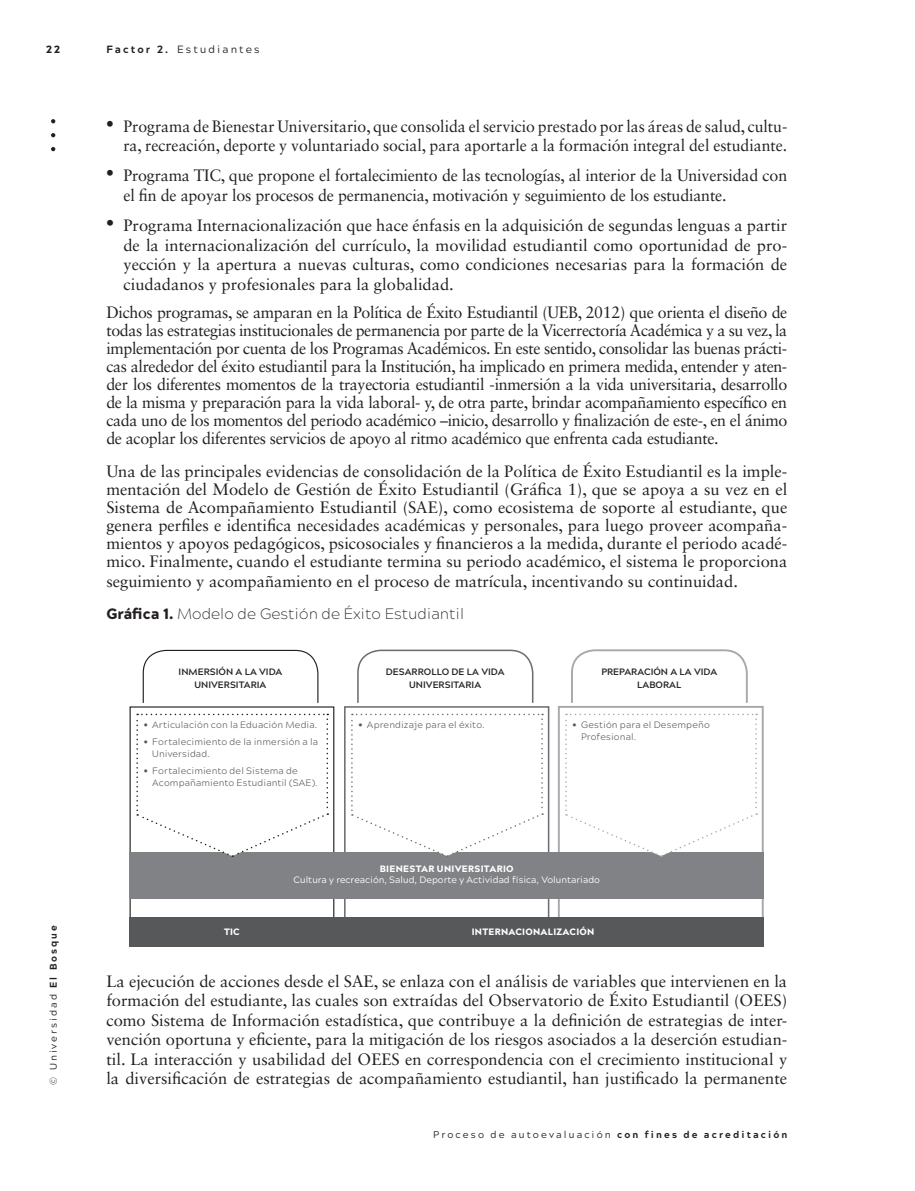
<style>
.page{position:relative;width:915px;height:1191px;background:#fff}
.page>*{position:absolute;margin:0;border:0;box-sizing:border-box;transform-origin:0 0}
._15-Txt_general{font:16.5px/18px "Sabon LT Std";color:#231f20;text-align:justify}
._15-Txt_general-2{font:16.5px/19.5px "Sabon LT Std";color:#231f20;text-align:right;scale:.96 1}
._18-_pie_de_página_f{font:200 15px "Acherus Grotesque";color:#231f20}
.t1{font:10.5px "Acherus Grotesque";letter-spacing:.2em;color:#231f20}
.t2{font:900 10.5px "Acherus Grotesque";color:#231f20}
.t3{font:9.75px "Acherus Grotesque";letter-spacing:.205em;color:#231f20}
.t4{font:300 9.3px/12.3px "Acherus Grotesque";letter-spacing:.015em;color:#57585a}
.G06-TXT_MAYUS{font:700 9.3px/12.3px "Acherus Grotesque";color:#231f20;text-align:center}
.G03-TXT_general{font:9.3px/11.1px "Acherus Grotesque";color:#fff;text-align:center}
.G03-TXT_general-2{font:900 9.3px "Acherus Grotesque";letter-spacing:.03em;color:#fff}
.s1{font-weight:800}
.s2{font-family:"Acherus Grotesque";font-weight:900;font-size:24px}
.s3{font-weight:900}
.s4{font-family:"DIN Pro";font-weight:500}
</style>
<div class="page">
<svg style="left:51px;top:147px;width:4px;height:4px"></svg>
<svg style="left:51px;top:133px;width:4px;height:4px"></svg>
<svg style="left:51px;top:119px;width:4px;height:4px"></svg>
<svg style="left:142px;top:649px;width:177px;height:54px"></svg>
<svg style="left:357px;top:649px;width:177px;height:54px"></svg>
<svg style="left:571px;top:649px;width:177px;height:54px"></svg>
<div style="left:129px;top:706px;width:205px;height:239px;border:1px solid #231f20"></div>
<div style="left:344px;top:706px;width:205px;height:239px;border:2px solid #6c6d70"></div>
<div style="left:557px;top:706px;width:206px;height:240px;border:2px solid #a8a9ad"></div>
<div style="left:129px;top:852px;width:634px;height:47px;background:#808285"></div>
<div style="left:129px;top:917px;width:634px;height:30px;background:#57585a"></div>
<svg style="left:136px;top:713px;width:192px;height:144px"></svg>
<svg style="left:351px;top:713px;width:192px;height:144px"></svg>
<svg style="left:565px;top:713px;width:191px;height:144px"></svg>
<p class="t2" style="left:46px;top:40px;width:15px">22</p>
<p class="t3" style="left:45px;top:1084px;width:161px;rotate:-90deg">© Universidad <span class="s1">El Bosque</span></p>
<p class="t1" style="left:106px;top:41px;width:155px"><span class="s1">Factor 2.</span> Estudiantes</p>
<p class="_15-Txt_general-2" style="left:106px;top:116px;width:710px"><span class="s2">•</span> Programa de Bienestar Universitario, que consolida el servicio prestado por las áreas de salud, cultu&shy;ra, recreación, deporte y voluntariado social, para aportarle a la formación integral del estudiante.</p>
<p class="_15-Txt_general" style="left:123px;top:166px;width:665px;line-height:19.5px;text-indent:-17px"><span class="s2">•</span> Programa TIC, que propone el fortalecimiento de las tecnologías, al interior de la Universidad con el fin de apoyar los procesos de permanencia, motivación y seguimiento de los estudiante.</p>
<p class="_15-Txt_general" style="left:123px;top:215px;width:665px;line-height:19.5px;text-indent:-17px"><span class="s2">•</span> Programa Internacionalización que hace énfasis en la adquisición de segundas lenguas a partir de la internacionalización del currículo, la movilidad estudiantil como oportunidad de pro&shy;yección y la apertura a nuevas culturas, como condiciones necesarias para la formación de ciudadanos y profesionales para la globalidad.</p>
<p class="_15-Txt_general" style="left:106px;top:303px;width:682px">Dichos programas, se amparan en la Política de Éxito Estudiantil (UEB, 2012) que orienta el diseño de todas las estrategias institucionales de permanencia por parte de la Vicerrectoría Académica y a su vez, la implementación por cuenta de los Programas Académicos. En este sentido, consolidar las buenas prácti&shy;cas alrededor del éxito estudiantil para la Institución, ha implicado en primera medida, entender y aten&shy;der los diferentes momentos de la trayectoria estudiantil -inmersión a la vida universitaria, desarrollo de la misma y preparación para la vida laboral- y, de otra parte, brindar acompañamiento específico en cada uno de los momentos del periodo académico –inicio, desarrollo y finalización de este-, en el ánimo de acoplar los diferentes servicios de apoyo al ritmo académico que enfrenta cada estudiante.</p>
<p class="_15-Txt_general" style="left:106px;top:462px;width:682px">Una de las principales evidencias de consolidación de la Política de Éxito Estudiantil es la imple&shy;mentación del Modelo de Gestión de Éxito Estudiantil (Gráfica 1), que se apoya a su vez en el Sistema de Acompañamiento Estudiantil (SAE), como ecosistema de soporte al estudiante, que genera perfiles e identifica necesidades académicas y personales, para luego proveer acompaña&shy;mientos y apoyos pedagógicos, psicosociales y financieros a la medida, durante el periodo acadé&shy;mico. Finalmente, cuando el estudiante termina su periodo académico, el sistema le proporciona</p>
<p class="_15-Txt_general" style="left:106px;top:572px;width:633px">seguimiento y acompañamiento en el proceso de matrícula, incentivando su continuidad.</p>
<p class="_18-_pie_de_página_f" style="left:106px;top:601px;width:359px"><span class="s3">Gráfica 1.</span> Modelo de Gestión de Éxito Estudiantil</p>
<p class="G06-TXT_MAYUS" style="left:178px;top:665px;width:105px">INMERSIÓN A LA VIDA<br>UNIVERSITARIA</p>
<p class="G06-TXT_MAYUS" style="left:386px;top:665px;width:120px">DESARROLLO DE LA VIDA<br>UNIVERSITARIA</p>
<p class="G06-TXT_MAYUS" style="left:601px;top:665px;width:117px">PREPARACIÓN A LA VIDA<br>LABORAL</p>
<p class="t4" style="left:143px;top:718px;width:175px"><span class="s4">•</span> Articulación con la Eduación Media.</p>
<p class="t4" style="left:152px;top:734px;width:167px;text-indent:-9px"><span class="s4">•</span> Fortalecimiento de la inmersión a la<br>Universidad.</p>
<p class="t4" style="left:152px;top:764px;width:167px;text-indent:-9px"><span class="s4">•</span> Fortalecimiento del Sistema de<br>Acompañamiento Estudiantil (SAE).</p>
<p class="t4" style="left:358px;top:718px;width:128px"><span class="s4">•</span> Aprendizaje para el éxito.</p>
<p class="t4" style="left:581px;top:718px;width:130px;text-indent:-9px"><span class="s4">•</span> Gestión para el Desempeño<br>Profesional.</p>
<p class="G03-TXT_general" style="left:293px;top:862px;width:308px"><span class="s3">BIENESTAR UNIVERSITARIO<br></span>Cultura y recreación, Salud, Deporte y Actividad física, Voluntariado</p>
<p class="G03-TXT_general-2" style="left:224px;top:923px;width:17px">TIC</p>
<p class="G03-TXT_general-2" style="left:471px;top:923px;width:124px">INTERNACIONALIZACIÓN</p>
<p class="_15-Txt_general" style="left:106px;top:971px;width:682px;line-height:19.5px">La ejecución de acciones desde el SAE, se enlaza con el análisis de variables que intervienen en la formación del estudiante, las cuales son extraídas del Observatorio de Éxito Estudiantil (OEES) como Sistema de Información estadística, que contribuye a la definición de estrategias de inter&shy;vención oportuna y eficiente, para la mitigación de los riesgos asociados a la deserción estudian&shy;til. La interacción y usabilidad del OEES en correspondencia con el crecimiento institucional y la diversificación de estrategias de acompañamiento estudiantil, han justificado la permanente</p>
<p class="t3" style="left:433px;top:1126px;width:355px">Proceso de autoevaluación <span class="s1">con fines de acreditación</span></p>
</div>
